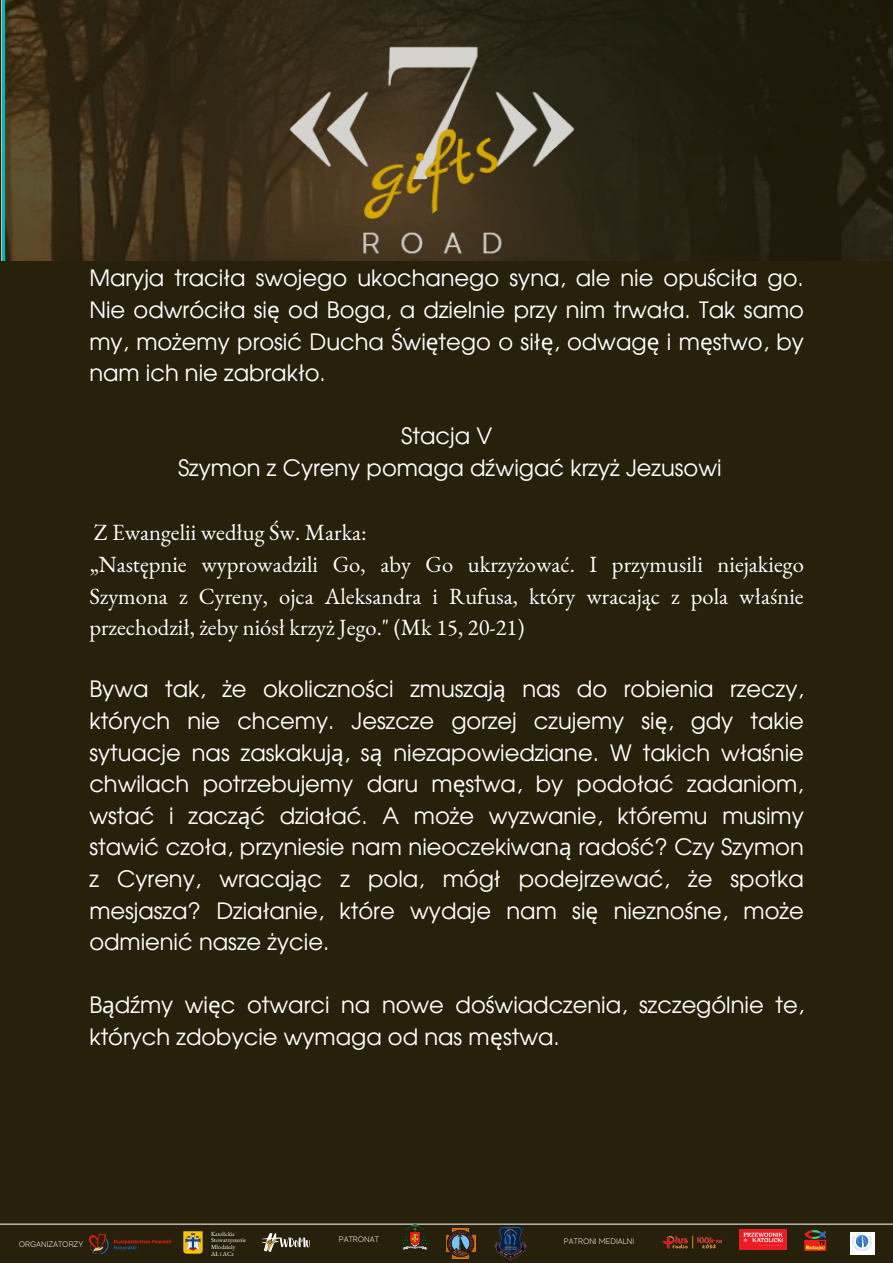
<style>
.page{position:relative;width:893px;height:1263px;background:#27200a}
.page>*{position:absolute;margin:0;border:0;box-sizing:border-box;transform-origin:0 0}
.t1{font:22.58px/31.6px "Evolventa";color:#fff}
.t2{font:22.58px/31.6px "EB Garamond";color:#fff;text-align:justify}
.t3{font:300 7.95px "MADE Evolve Sans";color:#fff}
.t4{font:6.07px "EB Garamond";color:#fff}
.s1{font-family:"Noto Sans"}
</style>
<div class="page">
<img style="left:2px;top:0;width:891px;height:261px">
<hr style="left:0;top:1224px;width:893px;height:1px;background:#fff">
<img style="left:89px;top:1234px;width:81px;height:20px">
<img style="left:184px;top:1231px;width:18px;height:23px">
<img style="left:403px;top:1225px;width:25px;height:26px">
<img style="left:447px;top:1228px;width:28px;height:31px">
<img style="left:662px;top:1235px;width:60px;height:14px">
<img style="left:740px;top:1230px;width:46px;height:20px">
<img style="left:804px;top:1230px;width:22px;height:21px">
<img style="left:494px;top:1224px;width:34px;height:37px">
<img style="left:262px;top:1234px;width:47px;height:17px">
<img style="left:850px;top:1232px;width:25px;height:22px">
<p class="t1" style="left:89px;top:264px;width:716px;text-indent:630px">ś<br>Nie odwróciła si<span class="s1">ę</span> od Boga, a dzielnie przy nim trwała. Tak samo my, możemy prosić Ducha Świ</p>
<p class="t1" style="left:89px;top:264px;width:716px">Maryja traciła swojego ukochanego syna, ale nie opuściła go.</p>
<p class="t1" style="left:184px;top:327px;width:3px">ż</p>
<p class="t1" style="left:405px;top:327px;width:401px">Ś <span class="s1">ę</span>tego o sił<span class="s1">ę</span>, odwag<span class="s1">ę</span> i m<span class="s1">ę</span>stwo, by</p>
<p class="t1" style="left:89px;top:359px;width:238px">nam ich nie zabrakło.</p>
<p class="t1" style="left:401px;top:422px;width:92px">Stacja V</p>
<p class="t1" style="left:178px;top:453px;width:545px">Szymon z Cyreny pomaga dźwigać krzyż Jezusowi</p>
<p class="t1" style="left:498px;top:453px;width:7px">ź</p>
<p class="t1" style="left:564px;top:453px;width:7px">ć</p>
<p class="t1" style="left:622px;top:453px;width:3px">ż</p>
<p class="t2" style="left:94px;top:516px;width:274px">Z Ewangelii według Św. Marka:</p>
<p class="t2" style="left:89px;top:548px;width:716px">„Następnie wyprowadzili Go, aby Go ukrzyżować. I przymusili niejakiego Szymona z Cyreny, ojca Aleksandra i Rufusa, który wracając z pola właśnie przechodził, żeby niósł krzyż Jego." (Mk 15, 20-21)</p>
<p class="t1" style="left:89px;top:675px;width:306px">Bywa tak, że ż okoliczności</p>
<p class="t1" style="left:89px;top:675px;width:716px;text-align:justify;text-indent:288px">ś zmuszaj<span class="s1">ą</span> nas do robienia rzeczy, których nie chcemy. Jeszcze gorzej czujemy si<span class="s1">ę</span>, gdy takie sytuacje nas zaskakuj<span class="s1">ą</span>, s<span class="s1">ą</span> niezapowiedziane. W takich właśnie</p>
<p class="t1" style="left:89px;top:738px;width:716px;text-indent:684px">ś chwilach potrzebujemy daru m<span class="s1">ę</span>stwa, by podołać zadaniom, wstać i zacz<span class="s1">ą</span>ć działać. ć A może ż wyzwanie, któremu musimy stawić czoła, przyniesie nam nieoczekiwan<span class="s1">ą</span> radośćś ?ć Czy Szymon z Cyreny, wracaj<span class="s1">ą</span>c z pola, mógł podejrzewać, ć że ż</p>
<p class="t1" style="left:730px;top:864px;width:75px">spotka</p>
<p class="t1" style="left:89px;top:896px;width:640px">mesjasza? Działanie, które wydaje nam si<span class="s1">ę</span> nieznośne,</p>
<p class="t1" style="left:696px;top:896px;width:7px">ś</p>
<p class="t1" style="left:743px;top:896px;width:62px">możeż</p>
<p class="t1" style="left:193px;top:928px;width:7px">ć</p>
<p class="t1" style="left:280px;top:928px;width:3px">ż</p>
<p class="t1" style="left:89px;top:928px;width:241px">odmienić nasze życie.</p>
<p class="t1" style="left:497px;top:991px;width:7px">ś</p>
<p class="t1" style="left:639px;top:991px;width:166px">szczególnie te,</p>
<p class="t1" style="left:89px;top:1022px;width:472px">których zdobycie wymaga od nas m<span class="s1">ę</span>stwa.</p>
<p class="t1" style="left:143px;top:991px;width:7px">ź</p>
<p class="t1" style="left:185px;top:991px;width:444px">wi<span class="s1">ę</span>c otwarci na nowe doświadczenia,</p>
<p class="t1" style="left:89px;top:991px;width:85px">B<span class="s1">ą</span>dźmy</p>
<p class="t3" style="left:19px;top:1239px;width:66px">ORGANIZATORZY</p>
<p class="t4" style="left:211px;top:1230px;width:25px">Katolickie</p>
<p class="t4" style="left:211px;top:1236px;width:37px">Stowarzyszenie</p>
<p class="t4" style="left:211px;top:1243px;width:26px">Młodzieży</p>
<p class="t4" style="left:211px;top:1249px;width:24px">AŁ i ACz</p>
<p class="t3" style="left:339px;top:1235px;width:42px">PATRONAT</p>
<p class="t3" style="left:564px;top:1237px;width:72px">PATRONI MEDIALNI</p>
</div>
